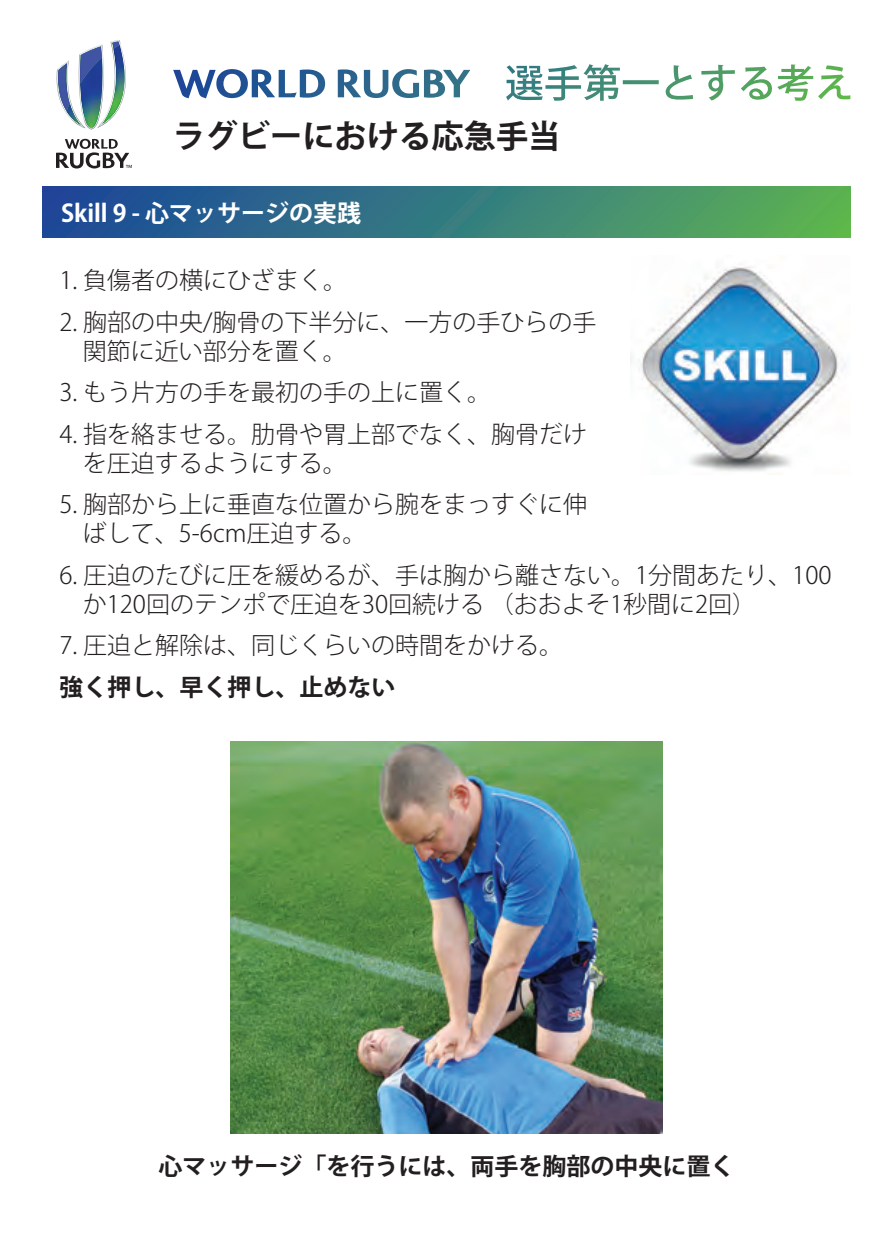
<style>
.page{position:relative;width:893px;height:1259px;background:#fff}
.page>*{position:absolute;margin:0;border:0;box-sizing:border-box;transform-origin:0 0}
.t1{font:700 32.4px "Koz Go Pro";color:#231f20}
.t2{font:300 24px/28.8px "Koz Go Pro";color:#231f20}
.t3{font:700 24px "Koz Go Pro";color:#231f20}
.t4{font:700 24px "Koz Go Pro";color:#fff}
</style>
<div class="page">
<svg style="left:56px;top:40px;width:70px;height:90px"></svg>
<svg style="left:56px;top:139px;width:76px;height:29px"></svg>
<div style="left:43px;top:187px;width:807px;height:50px;background:linear-gradient(to right,#1745a0,#5ab357)"></div>
<img style="left:631px;top:266px;width:215px;height:206px">
<img style="left:230px;top:741px;width:432px;height:392px">
<svg style="left:173px;top:65px;width:369px;height:33px"></svg>
<h1 class="t1" style="left:173px;top:115px;width:389px">ラグビーにおける応急手当</h1>
<p class="t4" style="left:61px;top:198px;width:302px">Skill 9 - 心マッサージの実践</p>
<p class="t2" style="left:60px;top:266px;width:289px">1. 負傷者の横にひざまく。</p>
<p class="t2" style="left:83px;top:308px;width:515px;text-indent:-23px">2. 胸部の中央/胸骨の下半分に、一方の手ひらの手関節に近い部分を置く。</p>
<p class="t2" style="left:60px;top:378px;width:433px">3. もう片方の手を最初の手の上に置く。</p>
<p class="t2" style="left:83px;top:420px;width:506px;text-indent:-23px">4. 指を絡ませる。肋骨や胃上部でなく、胸骨だけを圧迫するようにする。</p>
<p class="t2" style="left:83px;top:490px;width:506px;text-indent:-23px">5. 胸部から上に垂直な位置から腕をまっすぐに伸ばして、5-6cm圧迫する。</p>
<p class="t2" style="left:83px;top:560px;width:750px;text-indent:-23px">6. 圧迫のたびに圧を緩めるが、手は胸から離さない。1分間あたり、100か120回のテンポで圧迫を30回続ける （おおよそ1秒間に2回）</p>
<p class="t2" style="left:60px;top:631px;width:505px">7. 圧迫と解除は、同じくらいの時間をかける。</p>
<p class="t3" style="left:60px;top:671px;width:338px">強く押し、早く押し、止めない</p>
<p class="t3" style="left:158px;top:1150px;width:577px">心マッサージ「を行うには、両手を胸部の中央に置く</p>
</div>
